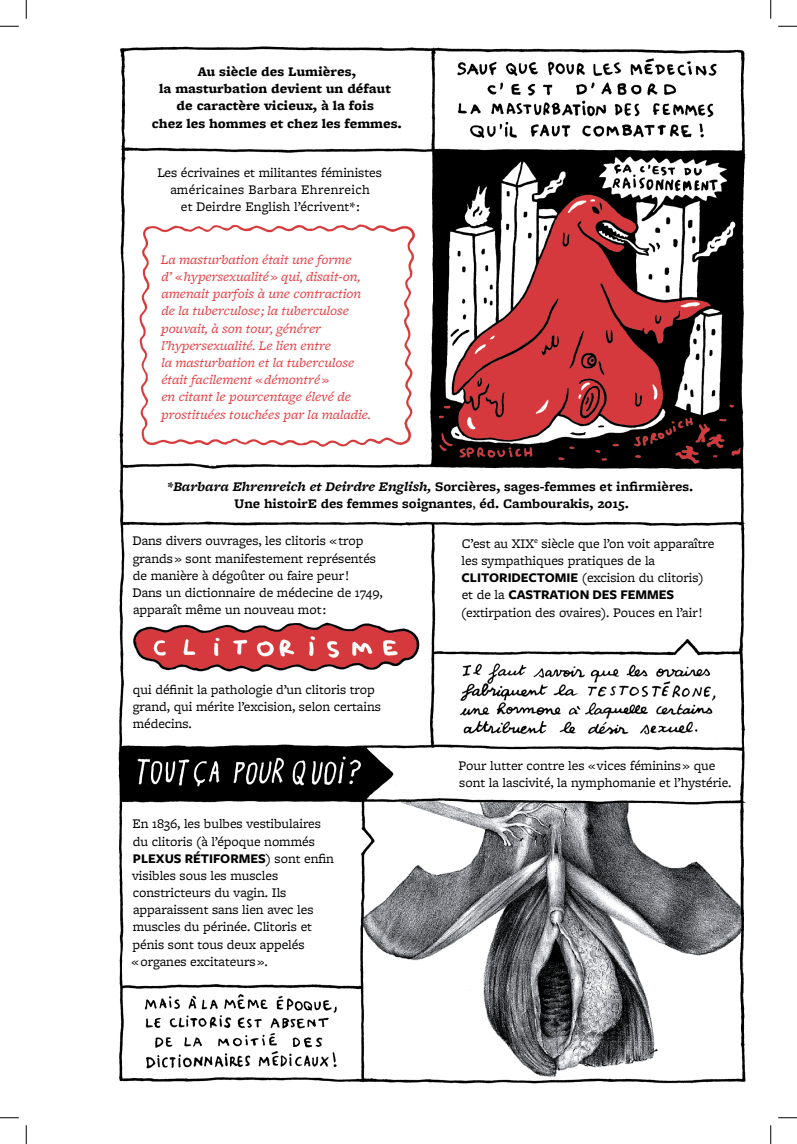
<style>
.page{position:relative;width:797px;height:1144px;background:#fff}
.page>*{position:absolute;margin:0;border:0;box-sizing:border-box;transform-origin:0 0}
.CLI_1{font:13.75px/17.2px "Freight Micro Pro";letter-spacing:-.005em;color:#000}
.CLI_1-2{font:italic 13.75px/17.2px "Freight Micro Pro";letter-spacing:-.005em;color:#e73b41}
.CLI_1-3{font:700 13.75px "Freight Micro Pro";letter-spacing:-.005em;color:#000}
.CLI_1-4{font:900 13.75px/17.2px "Freight Micro Pro";letter-spacing:-.005em;color:#000;text-align:center}
.s1{font-style:italic}
.s2{font-weight:400}
.s3{font-family:"Freight Sans Pro";font-weight:700}
</style>
<div class="page">
<img style="left:118px;top:46px;width:628px;height:1038px">
<svg style="left:0;top:25px;width:19px;height:2px"></svg>
<svg style="left:778px;top:25px;width:19px;height:2px"></svg>
<svg style="left:0;top:1117px;width:19px;height:1px"></svg>
<svg style="left:778px;top:1117px;width:19px;height:1px"></svg>
<svg style="left:25px;top:0;width:2px;height:19px"></svg>
<svg style="left:25px;top:1125px;width:2px;height:19px"></svg>
<svg style="left:770px;top:0;width:1px;height:19px"></svg>
<svg style="left:770px;top:1125px;width:1px;height:19px"></svg>
<p class="CLI_1-4" style="left:198px;top:63px;width:160px">Au siècle des Lumières,</p>
<p class="CLI_1-4" style="left:159px;top:80px;width:233px">la masturbation devient un défaut de caractère vicieux, à la fois</p>
<p class="CLI_1-4" style="left:152px;top:114px;width:251px">chez les hommes et chez les femmes.</p>
<p class="CLI_1" style="left:157px;top:163px;width:226px;text-align:center">Les écrivaines et militantes féministes américaines Barbara Ehrenreich<br>et Deirdre English l’écrivent* :</p>
<p class="CLI_1-2" style="left:161px;top:250px;width:212px">La masturbation était une forme<br>d’ « hypersexualité » qui, disait-on, amenait parfois à une contraction de la tuberculose ; la tuberculose pouvait, à son tour, générer l’hypersexualité. Le lien entre<br>la masturbation et la tuberculose était facilement « démontré »<br>en citant le pourcentage élevé de prostituées touchées par la maladie.</p>
<p class="CLI_1-3" style="left:167px;top:477px;width:527px"><span class="s1">*Barbara Ehrenreich et Deirdre English,</span> Sorcières, sages-femmes et infirmières.</p>
<p class="CLI_1-3" style="left:235px;top:494px;width:396px">Une histoirE des femmes soignantes<span class="s2">,</span> éd. Cambourakis, 2015.</p>
<p class="CLI_1" style="left:461px;top:534px;width:255px">C’est au XIX<sup>e</sup> siècle que l’on voit apparaître les sympathiques pratiques de la <span class="s3">CLITORIDECTOMIE</span> (excision du clitoris) et de la <span class="s3">CASTRATION DES FEMMES </span>(extirpation des ovaires). Pouces en l’air !</p>
<p class="CLI_1" style="left:132px;top:532px;width:252px">Dans divers ouvrages, les clitoris « trop grands » sont manifestement représentés de manière à dégoûter ou faire peur !<br>Dans un dictionnaire de médecine de 1749, apparaît même un nouveau mot :</p>
<p class="CLI_1" style="left:133px;top:680px;width:250px">qui définit la pathologie d’un clitoris trop grand, qui mérite l’excision, selon certains médecins.</p>
<p class="CLI_1" style="left:132px;top:815px;width:204px">En 1836, les bulbes vestibulaires du clitoris (à l’époque nommés<br><span class="s3">PLEXUS RÉTIFORMES</span>) sont enfin visibles sous les muscles constricteurs du vagin. Ils apparaissent sans lien avec les muscles du périnée. Clitoris et pénis sont tous deux appelés<br>« organes excitateurs ».</p>
<p class="CLI_1" style="left:458px;top:757px;width:274px">Pour lutter contre les « vices féminins » que sont la lascivité, la nymphomanie et l’hystérie.</p>
</div>
